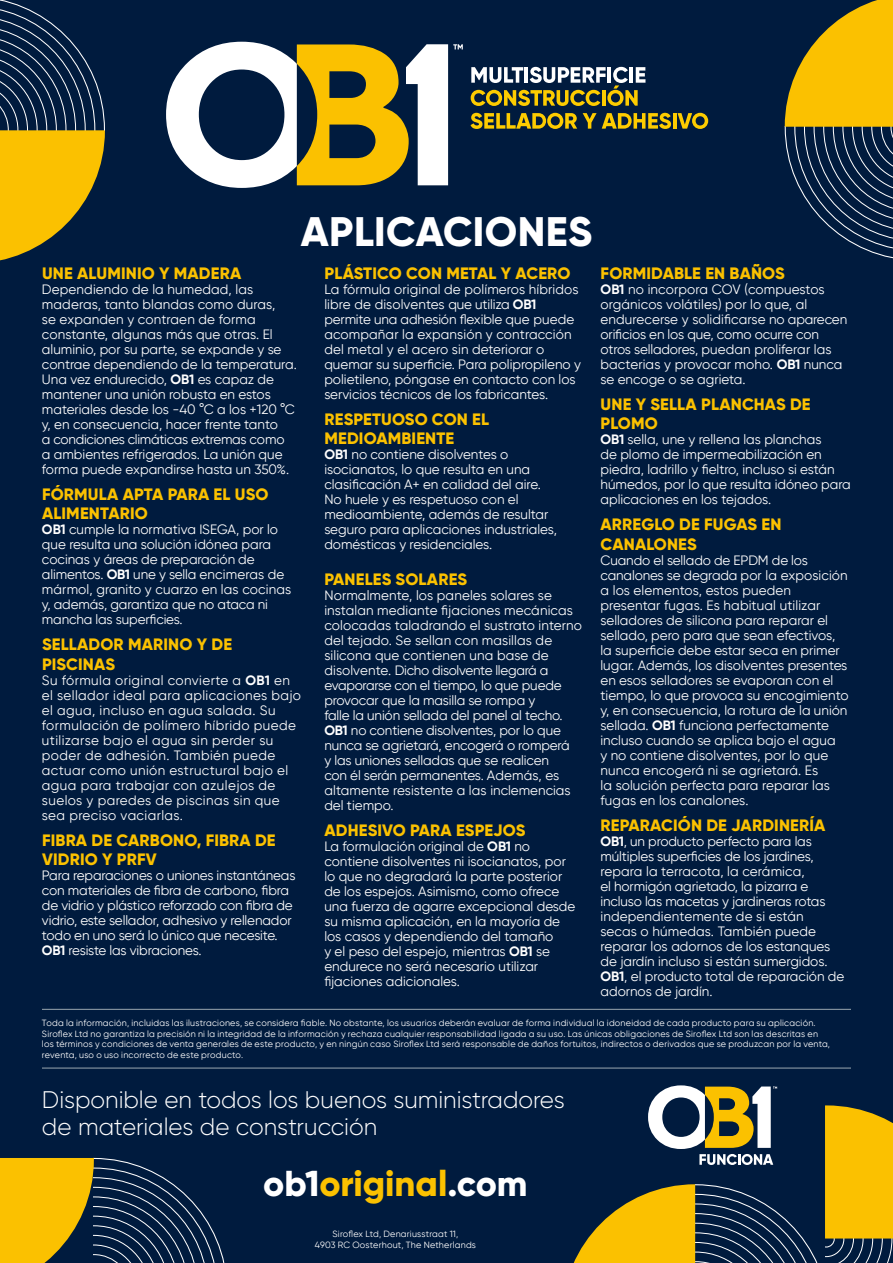
<style>
.page{position:relative;width:893px;height:1263px;background:#001b3e}
.page>*{position:absolute;margin:0;border:0;box-sizing:border-box;transform-origin:0 0}
.t1{font:800 41.25px "Gilroy";letter-spacing:.01em;color:#fff}
.t2{font:800 36px "Gilroy";color:#fbc100}
.t3{font:300 24px/27px "Gilroy";letter-spacing:-.005em;color:#fff}
.Sub_heading{font:800 16.5px/19.5px "Gilroy";letter-spacing:.01em;color:#fbc100}
.t4{font:13.5px/15px "Gilroy";color:#fff}
.t5{font:13.5px/15px "Gilroy";letter-spacing:.03em;color:#fff}
.t6{font:9px/10.5px "Gilroy";letter-spacing:.025em;color:#fff}
.s1{font-weight:700}
.s2{color:#fff}
</style>
<div class="page">
<svg style="left:0;top:0;width:105px;height:261px"></svg>
<svg style="left:785px;top:0;width:108px;height:259px"></svg>
<svg style="left:0;top:1158px;width:225px;height:105px"></svg>
<svg style="left:166px;top:42px;width:297px;height:146px"></svg>
<svg style="left:471px;top:67px;width:174px;height:39px"></svg>
<svg style="left:471px;top:113px;width:106px;height:16px"></svg>
<svg style="left:583px;top:113px;width:88px;height:16px"></svg>
<hr style="left:673px;top:113px;width:3px;height:16px;background:#fdcc00">
<svg style="left:677px;top:113px;width:31px;height:16px"></svg>
<svg style="left:573px;top:1085px;width:320px;height:178px"></svg>
<hr style="left:42px;top:1009px;width:809px;height:1px;background:#9aa7b0">
<hr style="left:42px;top:1068px;width:809px;height:1px;background:#9aa7b0">
<p class="t1" style="left:301px;top:205px;width:293px">APLICACIONES</p>
<p class="Sub_heading" style="left:42px;top:263px;width:201px">UNE ALUMINIO Y MADERA</p>
<p class="t4" style="left:42px;top:282px;width:256px">Dependiendo de la humedad, las maderas, tanto blandas como duras,<br>se expanden y contraen de forma constante, algunas más que otras. El aluminio, por su parte, se expande y se contrae dependiendo de la temperatura.<br>Una vez endurecido, <span class="s1">OB1</span> es capaz de mantener una unión robusta en estos materiales desde los -40 °C a los +120 °C y, en consecuencia, hacer frente tanto<br>a condiciones climáticas extremas como<br>a ambientes refrigerados. La unión que forma puede expandirse hasta un 350%.</p>
<p class="Sub_heading" style="left:42px;top:484px;width:228px">FÓRMULA APTA PARA EL USO<br>ALIMENTARIO</p>
<p class="t4" style="left:42px;top:522px;width:251px"><span class="s1">OB1</span> cumple la normativa ISEGA, por lo que resulta una solución idónea para cocinas y áreas de preparación de alimentos. <span class="s1">OB1</span> une y sella encimeras de mármol, granito y cuarzo en las cocinas y, además, garantiza que no ataca ni mancha las superficies.</p>
<p class="Sub_heading" style="left:42px;top:635px;width:192px">SELLADOR MARINO Y DE<br>PISCINAS</p>
<p class="t5" style="left:42px;top:672px;width:261px">Su fórmula original convierte a <span class="s1">OB1</span> en el sellador ideal para aplicaciones bajo el agua, incluso en agua salada. Su formulación de polímero híbrido puede utilizarse bajo el agua sin perder su poder de adhesión. También puede actuar como unión estructural bajo el agua para trabajar con azulejos de suelos y paredes de piscinas sin que sea preciso vaciarlas.</p>
<p class="Sub_heading" style="left:42px;top:830px;width:235px">FIBRA DE CARBONO, FIBRA DE<br>VIDRIO Y PRFV</p>
<p class="t4" style="left:42px;top:868px;width:255px">Para reparaciones o uniones instantáneas con materiales de fibra de carbono, fibra de vidrio y plástico reforzado con fibra de vidrio, este sellador, adhesivo y rellenador todo en uno será lo único que necesite.<br><span class="s1">OB1</span> resiste las vibraciones.</p>
<p class="Sub_heading" style="left:324px;top:263px;width:247px">PLÁSTICO CON METAL Y ACERO</p>
<p class="t4" style="left:324px;top:282px;width:258px">La fórmula original de polímeros híbridos libre de disolventes que utiliza <span class="s1">OB1 </span>permite una adhesión flexible que puede acompañar la expansión y contracción del metal y el acero sin deteriorar o quemar su superficie. Para polipropileno y polietileno, póngase en contacto con los servicios técnicos de los fabricantes.</p>
<p class="Sub_heading" style="left:324px;top:409px;width:166px">RESPETUOSO CON EL<br>MEDIOAMBIENTE</p>
<p class="t4" style="left:324px;top:447px;width:234px"><span class="s1">OB1</span> no contiene disolventes o isocianatos, lo que resulta en una clasificación A+ en calidad del aire.<br>No huele y es respetuoso con el medioambiente, además de resultar seguro para aplicaciones industriales, domésticas y residenciales.</p>
<p class="Sub_heading" style="left:324px;top:570px;width:144px">PANELES SOLARES</p>
<p class="t4" style="left:324px;top:588px;width:259px">Normalmente, los paneles solares se instalan mediante fijaciones mecánicas colocadas taladrando el sustrato interno del tejado. Se sellan con masillas de silicona que contienen una base de disolvente. Dicho disolvente llegará a evaporarse con el tiempo, lo que puede provocar que la masilla se rompa y<br>falle la unión sellada del panel al techo.<br><span class="s1">OB1</span> no contiene disolventes, por lo que nunca se agrietará, encogerá o romperá<br>y las uniones selladas que se realicen<br>con él serán permanentes. Además, es altamente resistente a las inclemencias del tiempo.</p>
<p class="Sub_heading" style="left:324px;top:820px;width:202px">ADHESIVO PARA ESPEJOS</p>
<p class="t4" style="left:324px;top:839px;width:253px">La formulación original de <span class="s1">OB1</span> no contiene disolventes ni isocianatos, por lo que no degradará la parte posterior de los espejos. Asimismo, como ofrece una fuerza de agarre excepcional desde su misma aplicación, en la mayoría de los casos y dependiendo del tamaño<br>y el peso del espejo, mientras <span class="s1">OB1</span> se endurece no será necesario utilizar fijaciones adicionales.</p>
<p class="Sub_heading" style="left:601px;top:263px;width:186px">FORMIDABLE EN BAÑOS</p>
<p class="t4" style="left:600px;top:282px;width:248px"><span class="s1">OB1</span> no incorpora COV (compuestos orgánicos volátiles) por lo que, al endurecerse y solidificarse no aparecen orificios en los que, como ocurre con otros selladores, puedan proliferar las bacterias y provocar moho. <span class="s1">OB1</span> nunca se encoge o se agrieta.</p>
<p class="Sub_heading" style="left:601px;top:394px;width:212px">UNE Y SELLA PLANCHAS DE<br>PLOMO</p>
<p class="t4" style="left:600px;top:432px;width:252px"><span class="s1">OB1</span> sella, une y rellena las planchas<br>de plomo de impermeabilización en piedra, ladrillo y fieltro, incluso si están húmedos, por lo que resulta idóneo para aplicaciones en los tejados.</p>
<p class="Sub_heading" style="left:601px;top:515px;width:182px">ARREGLO DE FUGAS EN<br>CANALONES</p>
<p class="t4" style="left:600px;top:552px;width:250px">Cuando el sellado de EPDM de los canalones se degrada por la exposición a los elementos, estos pueden presentar fugas. Es habitual utilizar selladores de silicona para reparar el sellado, pero para que sean efectivos, la superficie debe estar seca en primer lugar. Además, los disolventes presentes en esos selladores se evaporan con el tiempo, lo que provoca su encogimiento y, en consecuencia, la rotura de la unión sellada. <span class="s1">OB1</span> funciona perfectamente incluso cuando se aplica bajo el agua<br>y no contiene disolventes, por lo que nunca encogerá ni se agrietará. Es<br>la solución perfecta para reparar las fugas en los canalones.</p>
<p class="Sub_heading" style="left:601px;top:815px;width:226px">REPARACIÓN DE JARDINERÍA</p>
<p class="t4" style="left:600px;top:833px;width:245px"><span class="s1">OB1</span>, un producto perfecto para las múltiples superficies de los jardines, repara la terracota, la cerámica,<br>el hormigón agrietado, la pizarra e incluso las macetas y jardineras rotas independientemente de si están<br>secas o húmedas. También puede reparar los adornos de los estanques de jardín incluso si están sumergidos.<br><span class="s1">OB1</span>, el producto total de reparación de adornos de jardín.</p>
<p class="t6" style="left:42px;top:1018px;width:790px">Toda la información, incluidas las ilustraciones, se considera fiable. No obstante, los usuarios deberán evaluar de forma individual la idoneidad de cada producto para su aplicación.<br>Siroflex Ltd no garantiza la precisión ni la integridad de la información y rechaza cualquier responsabilidad ligada a su uso. Las únicas obligaciones de Siroflex Ltd son las descritas en los términos y condiciones de venta generales de este producto, y en ningún caso Siroflex Ltd será responsable de daños fortuitos, indirectos o derivados que se produzcan por la venta, reventa, uso o uso incorrecto de este producto.</p>
<p class="t3" style="left:42px;top:1086px;width:524px">Disponible en todos los buenos suministradores de materiales de construcción</p>
<p class="t2" style="left:263px;top:1161px;width:266px"><span class="s2">ob1</span>original<span class="s2">.com</span></p>
<p class="t6" style="left:315px;top:1228px;width:163px;text-align:center">Siroflex Ltd, Denariusstraat 11,<br>4903 RC Oosterhout, The Netherlands</p>
</div>
